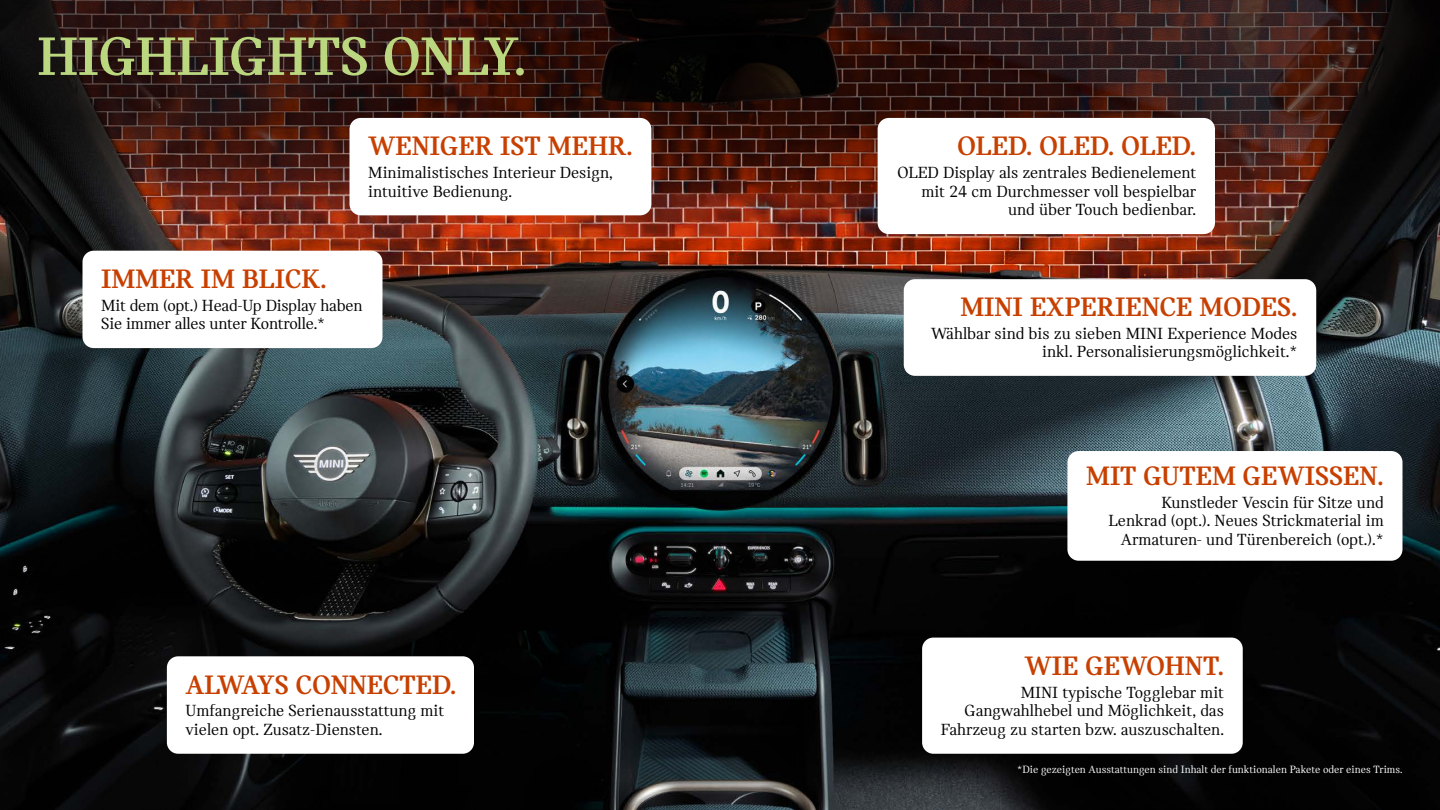
<style>
.page{position:relative;width:1440px;height:810px;background:#fff}
.page>*{position:absolute;margin:0;border:0;box-sizing:border-box;transform-origin:0 0}
.t1{font:57.75px "MINI Serif Headline";color:#bbd780}
.t2{font:28.5px "MINI Serif Headline";color:#c74000}
.t3{font:17.25px/18.8px "MINI Serif";color:#000;text-align:right}
.t4{font:11.25px "MINI Serif";color:#fff}
</style>
<div class="page">
<img style="left:0;top:239px;width:1440px;height:571px">
<img style="left:0;top:0;width:1440px;height:239px">
<div style="left:904px;top:279px;width:412px;height:97px;background:#fff;border-radius:11px"></div>
<div style="left:82px;top:251px;width:300px;height:97px;background:#fff;border-radius:11px"></div>
<div style="left:1067px;top:451px;width:336px;height:110px;background:#fff;border-radius:11px"></div>
<div style="left:878px;top:118px;width:337px;height:116px;background:#fff;border-radius:11px"></div>
<div style="left:350px;top:118px;width:301px;height:97px;background:#fff;border-radius:11px"></div>
<div style="left:167px;top:656px;width:307px;height:98px;background:#fff;border-radius:11px"></div>
<div style="left:922px;top:638px;width:321px;height:116px;background:#fff;border-radius:11px"></div>
<h1 class="t1" style="left:38px;top:24px;width:490px">HIGHLIGHTS ONLY.</h1>
<h2 class="t2" style="left:368px;top:130px;width:266px">WENIGER IST MEHR.</h2>
<h2 class="t2" style="left:101px;top:263px;width:227px">IMMER IM BLICK.</h2>
<p class="t3" style="left:368px;top:163px;width:246px;text-align:left">Minimalistisches Interieur Design, intuitive Bedienung.</p>
<p class="t3" style="left:101px;top:296px;width:263px;text-align:left">Mit dem (opt.) Head-Up Display haben<br>Sie immer alles unter Kontrolle.*</p>
<h2 class="t2" style="left:186px;top:669px;width:272px">ALWAYS CONNECTED.</h2>
<p class="t3" style="left:186px;top:701px;width:260px;text-align:left">Umfangreiche Serienausstattung mit vielen opt. Zusatz-Diensten.</p>
<h2 class="t2" style="left:958px;top:130px;width:240px">OLED. OLED. OLED.</h2>
<p class="t3" style="left:897px;top:163px;width:300px">OLED Display als zentrales Bedienelement mit 24 cm Durchmesser voll bespielbar und über Touch bedienbar.</p>
<h2 class="t2" style="left:960px;top:291px;width:339px">MINI EXPERIENCE MODES.</h2>
<p class="t3" style="left:931px;top:324px;width:368px">Wählbar sind bis zu sieben MINI Experience Modes inkl. Personalisierungsmöglichkeit.*</p>
<h2 class="t2" style="left:1086px;top:460px;width:299px">MIT GUTEM GEWISSEN.</h2>
<p class="t3" style="left:1109px;top:493px;width:277px">Kunstleder Vescin für Sitze und<br>Lenkrad (opt.). Neues Strickmaterial im<br>Armaturen- und Türenbereich (opt.).*</p>
<h2 class="t2" style="left:1025px;top:650px;width:201px">WIE GEWOHNT.</h2>
<p class="t3" style="left:941px;top:683px;width:285px">MINI typische Togglebar mit<br>Gangwahlhebel und Möglichkeit, das<br>Fahrzeug zu starten bzw. auszuschalten.</p>
<p class="t4" style="left:1017px;top:763px;width:387px">*Die gezeigten Ausstattungen sind Inhalt der funktionalen Pakete oder eines Trims.</p>
</div>
